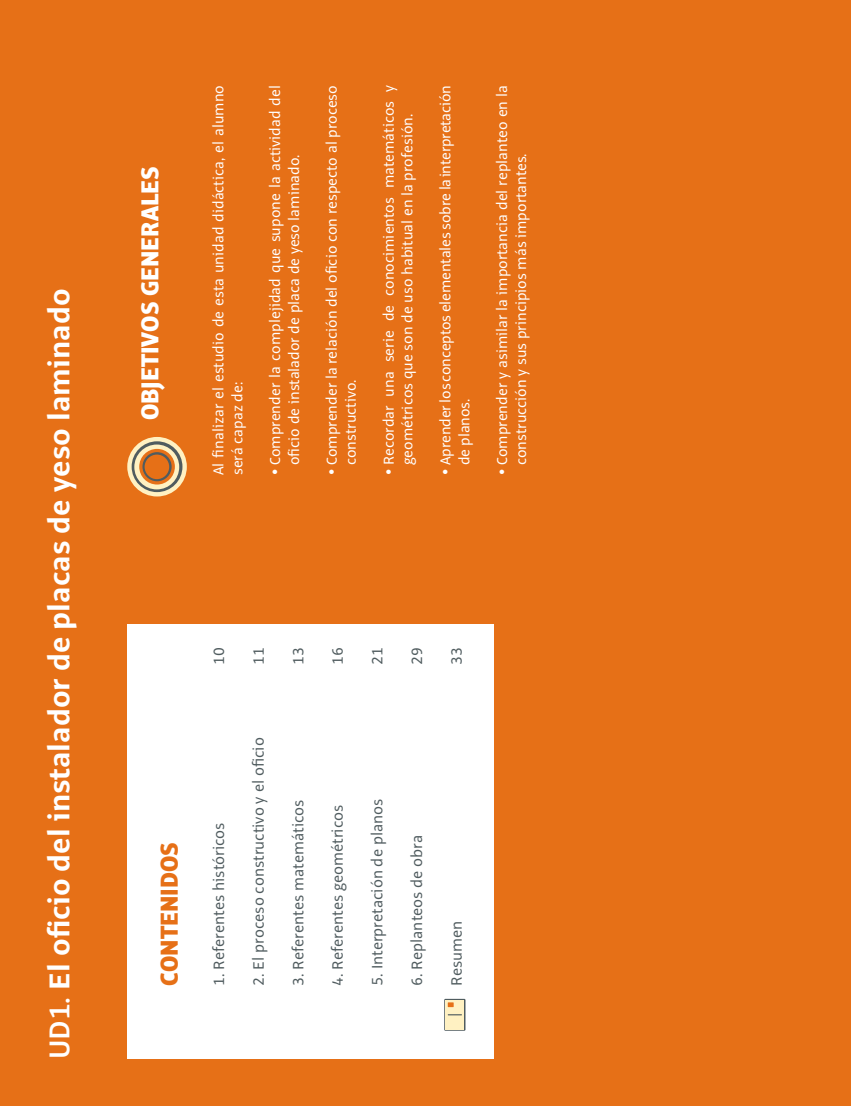
<style>
.page{position:relative;width:851px;height:1106px;background:#fff}
.page>*{position:absolute;margin:0;border:0;box-sizing:border-box;transform-origin:0 0}
.t1{font:700 31.5px "Alto Pro";color:#fff}
.t2{font:800 27px "Alto Pro Con";color:#fff}
.t3{font:800 27px "Alto Pro Con";color:#e67017}
.t4{font:16.5px "Alto Pro";color:#505c5f}
.t5{font:15.75px/18.9px "Alto Pro";color:#fff}
.s1{font-weight:600}
</style>
<div class="page">
<div style="left:0;top:0;width:850px;height:1105px;background:#e67017"></div>
<div style="left:127px;top:624px;width:367px;height:435px;background:#fff"></div>
<div style="left:444px;top:998px;width:21px;height:32px;background:#505c5f"></div>
<div style="left:445px;top:1000px;width:19px;height:29px;background:#fff1c2"></div>
<svg style="left:447px;top:1014px;width:15px;height:1px"></svg>
<svg style="left:447px;top:1002px;width:6px;height:5px"></svg>
<div style="left:127px;top:437px;width:60px;height:59px;background:#fff1c2;border-radius:50%"></div>
<svg style="left:132px;top:441px;width:50px;height:51px"></svg>
<p class="t1" style="left:40px;top:1059px;width:772px;rotate:-90deg"><span class="s1">UD1.</span> El oficio del instalador de placas de yeso laminado</p>
<p class="t2" style="left:133px;top:420px;width:256px;rotate:-90deg">OBJETIVOS GENERALES</p>
<p class="t5" style="left:209px;top:475px;width:391px;rotate:-90deg">Al finalizar el estudio de esta unidad didáctica, el alumno será capaz de:</p>
<p class="t5" style="left:266px;top:465px;width:381px;text-indent:-10px;rotate:-90deg">• Comprender la complejidad que supone la actividad del oficio de instalador de placa de yeso laminado.</p>
<p class="t5" style="left:322px;top:465px;width:381px;text-indent:-10px;rotate:-90deg">• Comprender la relación del oficio con respecto al proceso constructivo.</p>
<p class="t5" style="left:379px;top:465px;width:381px;text-indent:-10px;rotate:-90deg">• Recordar una serie de conocimientos matemáticos y geométricos que son de uso habitual en la profesión.</p>
<p class="t5" style="left:436px;top:465px;width:381px;text-indent:-10px;rotate:-90deg">• Aprender los conceptos elementales sobre la interpretación de planos.</p>
<p class="t5" style="left:492px;top:465px;width:381px;text-indent:-10px;rotate:-90deg">• Comprender y asimilar la importancia del replanteo en la construcción y sus principios más importantes.</p>
<p class="t3" style="left:152px;top:985px;width:145px;rotate:-90deg">CONTENIDOS</p>
<p class="t4" style="left:208px;top:665px;width:19px;rotate:-90deg">10</p>
<p class="t4" style="left:248px;top:665px;width:19px;rotate:-90deg">11</p>
<p class="t4" style="left:288px;top:665px;width:19px;rotate:-90deg">13</p>
<p class="t4" style="left:327px;top:665px;width:19px;rotate:-90deg">16</p>
<p class="t4" style="left:367px;top:665px;width:19px;rotate:-90deg">21</p>
<p class="t4" style="left:406px;top:665px;width:19px;rotate:-90deg">29</p>
<p class="t4" style="left:446px;top:665px;width:19px;rotate:-90deg">33</p>
<p class="t4" style="left:208px;top:985px;width:165px;rotate:-90deg">1. Referentes históricos</p>
<p class="t4" style="left:248px;top:985px;width:250px;rotate:-90deg">2. El proceso constructivo y el oficio</p>
<p class="t4" style="left:288px;top:985px;width:188px;rotate:-90deg">3. Referentes matemáticos</p>
<p class="t4" style="left:327px;top:985px;width:182px;rotate:-90deg">4. Referentes geométricos</p>
<p class="t4" style="left:367px;top:985px;width:188px;rotate:-90deg">5. Interpretación de planos</p>
<p class="t4" style="left:406px;top:985px;width:152px;rotate:-90deg">6. Replanteos de obra</p>
<p class="t4" style="left:446px;top:985px;width:67px;rotate:-90deg">Resumen</p>
</div>
